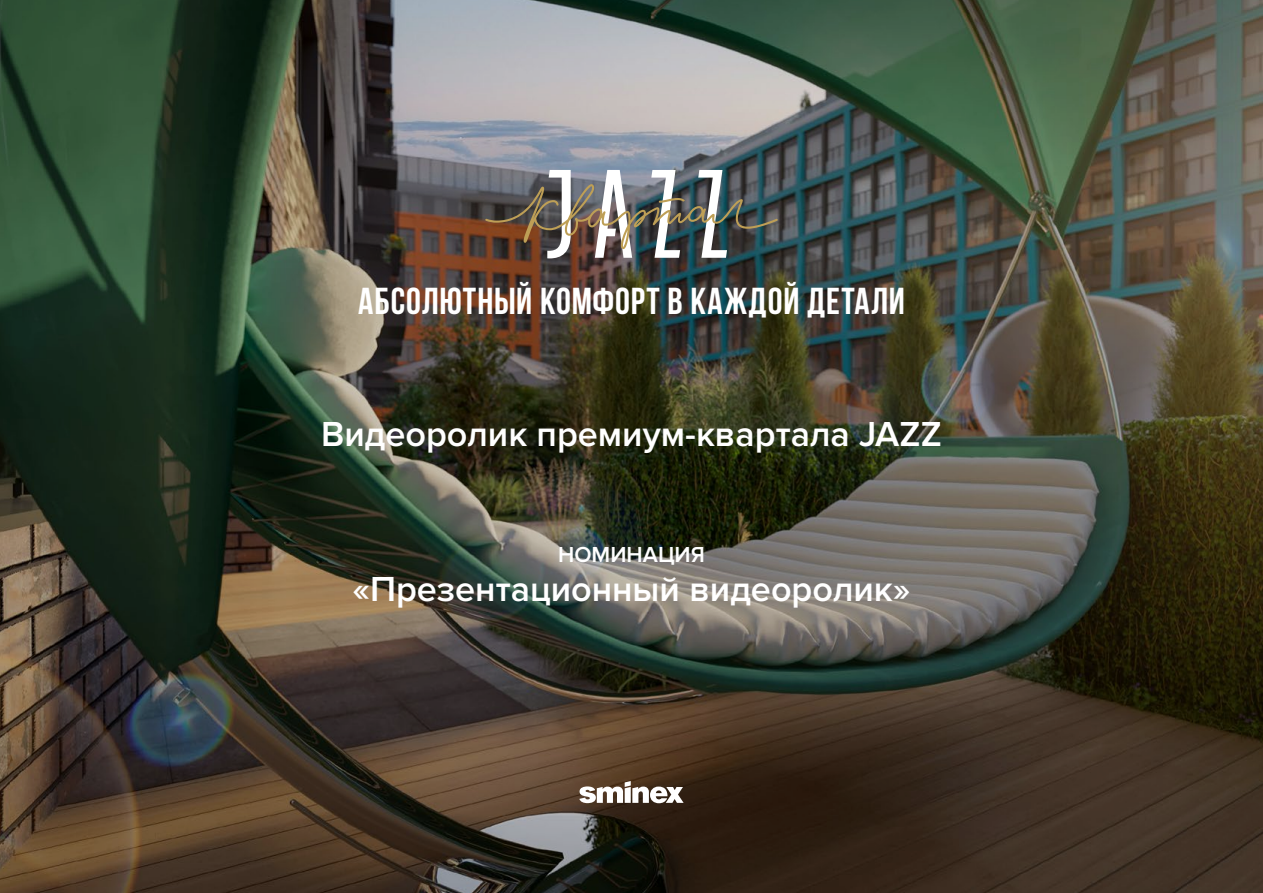
<style>
.page{position:relative;width:1263px;height:893px;background:#fff}
.page>*{position:absolute;margin:0;border:0;box-sizing:border-box;transform-origin:0 0}
.t1{font:700 37.5px "Bebas Neue";letter-spacing:.02em;color:#fff}
.t2{font:600 36px "Proxima Nova";color:#fff}
.t3{font:600 22.5px "Proxima Nova";color:#fff}
</style>
<div class="page">
<img style="left:0;top:0;width:1263px;height:893px">
<img style="left:485px;top:170px;width:293px;height:88px">
<svg style="left:579px;top:781px;width:105px;height:22px"></svg>
<p class="t1" style="left:358px;top:280px;width:548px">Абсолютный комфорт в каждой детали</p>
<p class="t2" style="left:321px;top:414px;width:622px">Видеоролик премиум-квартала JAZZ</p>
<p class="t3" style="left:558px;top:541px;width:148px">НОМИНАЦИЯ</p>
<p class="t2" style="left:352px;top:568px;width:559px">«Презентационный видеоролик»</p>
</div>
